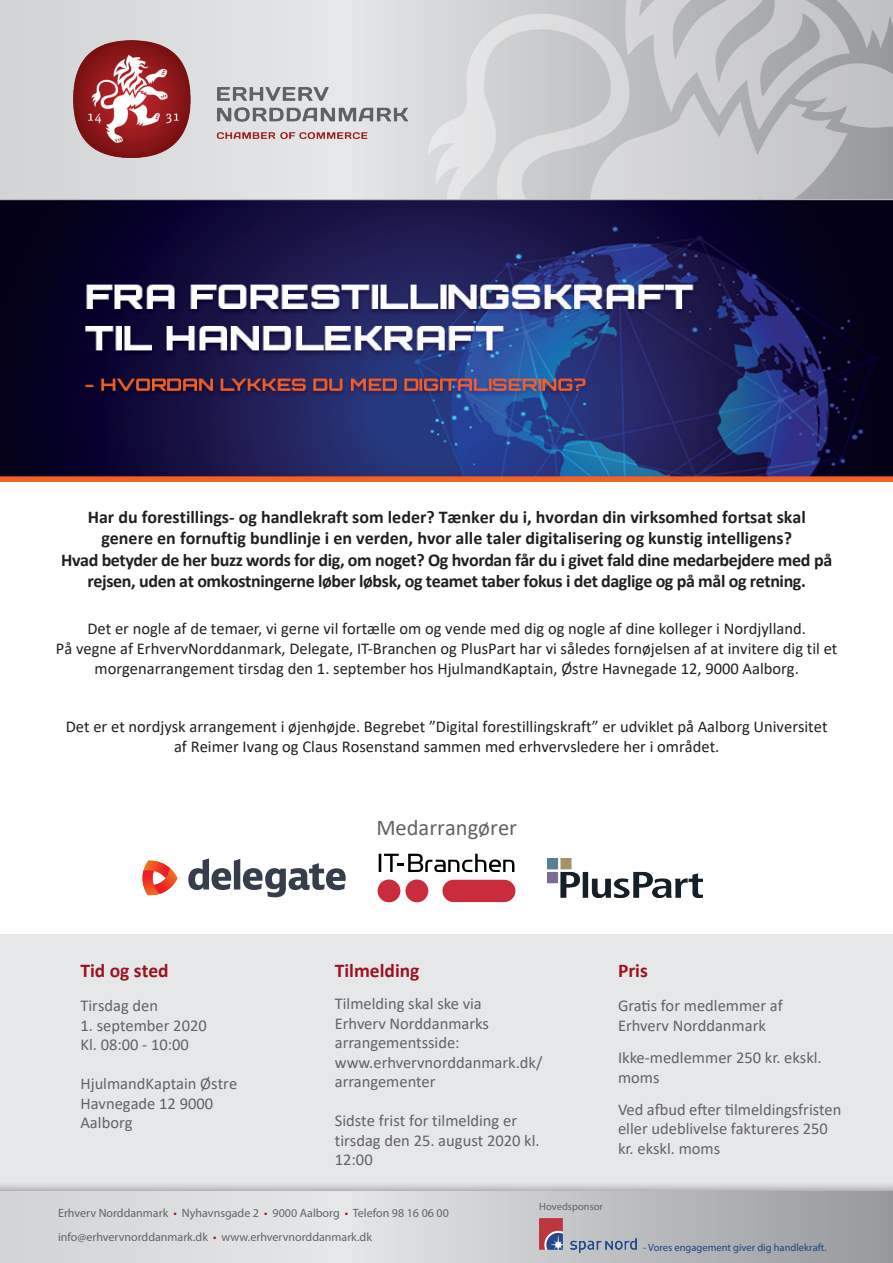
<style>
.page{position:relative;width:893px;height:1263px;background:#fff}
.page>*{position:absolute;margin:0;border:0;box-sizing:border-box;transform-origin:0 0}
.t1{font:22.5px "Calibri";color:#636366}
.t2{font:700 19.5px "Calibri";color:#9c1320}
.t3{font:700 18px/21.6px "Calibri";color:#231f20;text-align:center}
.t4{font:16.5px/19.8px "Calibri";color:#231f20;text-align:center}
.t5{font:16.5px/19.5px "Calibri";color:#636366}
.t6{font:12px/24px "Myriad Pro";color:#636366}
.t7{font:10.5px "Myriad Pro";color:#1b4483}
.t8{font:10.5px "Myriad Pro";color:#636366}
.s1{color:#9c1320}
</style>
<div class="page">
<div style="left:0;top:0;width:893px;height:198px;background:#dbdcde"></div>
<img style="left:428px;top:0;width:465px;height:198px">
<img style="left:73px;top:40px;width:334px;height:118px">
<div style="left:0;top:935px;width:893px;height:299px;background:#e6e7e9"></div>
<div style="left:0;top:1180px;width:893px;height:83px;background:#231f20;opacity:.4"></div>
<svg style="left:0;top:1191px;width:893px;height:72px"></svg>
<img style="left:540px;top:1218px;width:96px;height:34px">
<img style="left:0;top:201px;width:893px;height:281px">
<img style="left:547px;top:858px;width:156px;height:39px">
<svg style="left:188px;top:858px;width:158px;height:39px"></svg>
<svg style="left:142px;top:861px;width:36px;height:34px"></svg>
<svg style="left:379px;top:854px;width:135px;height:18px"></svg>
<div style="left:378px;top:879px;width:22px;height:23px;background:#ca2b3d;border-radius:50%"></div>
<div style="left:405px;top:879px;width:23px;height:23px;background:#ca2b3d;border-radius:50%"></div>
<div style="left:442px;top:880px;width:73px;height:22px;background:#ca2b3d;border-radius:11px"></div>
<p class="t3" style="left:61px;top:506px;width:773px">Har du forestillings- og handlekraft som leder? Tænker du i, hvordan din virksomhed fortsat skal genere en fornuftig bundlinje i en verden, hvor alle taler digitalisering og kunstig intelligens?<br>Hvad betyder de her buzz words for dig, om noget? Og hvordan får du i givet fald dine medarbejdere med på rejsen, uden at omkostningerne løber løbsk, og teamet taber fokus i det daglige og på mål og retning.</p>
<p class="t4" style="left:56px;top:619px;width:783px">Det er nogle af de temaer, vi gerne vil fortælle om og vende med dig og nogle af dine kolleger i Nordjylland.<br>På vegne af ErhvervNorddanmark, Delegate, IT-Branchen og PlusPart har vi således fornøjelsen af at invitere dig til et morgenarrangement tirsdag den 1. september hos HjulmandKaptain, Østre Havnegade 12, 9000 Aalborg.</p>
<p class="t4" style="left:66px;top:716px;width:763px">Det er et nordjysk arrangement i øjenhøjde. Begrebet ”Digital forestillingskraft” er udviklet på Aalborg Universitet af Reimer Ivang og Claus Rosenstand sammen med erhvervsledere her i området.</p>
<h1 class="t1" style="left:376px;top:812px;width:142px">Medarrangører</h1>
<p class="t2" style="left:80px;top:957px;width:90px">Tid og sted</p>
<p class="t5" style="left:80px;top:996px;width:79px">Tirsdag den</p>
<p class="t5" style="left:80px;top:1015px;width:128px">1. september 2020<br>Kl. 08:00 - 10:00</p>
<p class="t5" style="left:80px;top:1074px;width:158px">HjulmandKaptain Østre<br>Havnegade 12 9000<br>Aalborg</p>
<p class="t2" style="left:335px;top:957px;width:86px">Tilmelding</p>
<p class="t5" style="left:335px;top:993px;width:209px">Tilmelding skal ske via<br>Erhverv Norddanmarks arrangementsside: www.erhvervnorddanmark.dk/ arrangementer</p>
<p class="t5" style="left:335px;top:1110px;width:206px">Sidste frist for tilmelding er tirsdag den 25. august 2020 kl.<br>12:00</p>
<p class="t6" style="left:58px;top:1201px;width:392px">Erhverv Norddanmark <span class="s1">•</span> Nyhavnsgade 2 <span class="s1">•</span> 9000 Aalborg <span class="s1">•</span> Telefon 98 16 06 00 info@erhvervnorddanmark.dk <span class="s1">•</span> www.erhvervnorddanmark.dk</p>
<p class="t8" style="left:539px;top:1200px;width:65px">Hovedsponsor</p>
<p class="t2" style="left:618px;top:957px;width:31px">Pris</p>
<p class="t5" style="left:618px;top:996px;width:166px">Gratis for medlemmer af<br>Erhverv Norddanmark</p>
<p class="t5" style="left:618px;top:1047px;width:205px">Ikke-medlemmer 250 kr. ekskl. moms</p>
<p class="t5" style="left:618px;top:1099px;width:225px">Ved afbud efter tilmeldingsfristen eller udeblivelse faktureres 250 kr. ekskl. moms</p>
<p class="t7" style="left:643px;top:1240px;width:185px">- Vores engagement giver dig handlekraft.</p>
</div>
